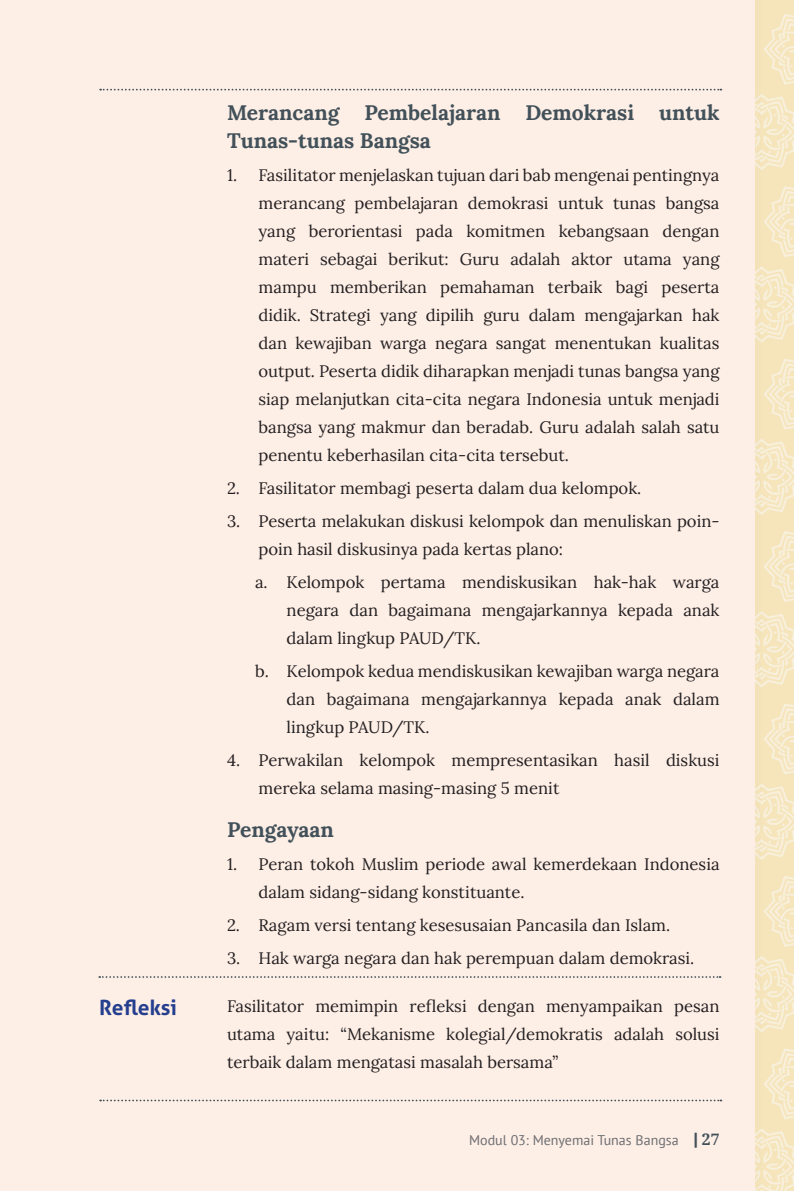
<style>
.page{position:relative;width:794px;height:1191px;background:#fff}
.page>*{position:absolute;margin:0;border:0;box-sizing:border-box;transform-origin:0 0}
.t1{font:700 21px/28px "Lora";color:#425159}
.t2{font:700 21px "Aller";color:#253f8e}
.t3{font:16.62px/28px "Lora";color:#231f20;text-align:justify}
.t4{font:14px "PT Sans";color:#6c6d70}
.s1{font-family:"Aller";font-weight:700;font-size:15.75px;color:#425159}
.s2{font-family:"Droid Serif";font-weight:700;font-size:15.75px;color:#425159}
</style>
<div class="page">
<img style="left:754px;top:0;width:40px;height:1191px">
<div style="left:0;top:0;width:754px;height:1191px;background:#fdeee6"></div>
<svg style="left:99px;top:976px;width:621px;height:2px"></svg>
<svg style="left:100px;top:1099px;width:621px;height:2px"></svg>
<svg style="left:100px;top:89px;width:621px;height:1px"></svg>
<p class="t2" style="left:99px;top:994px;width:79px">Refleksi</p>
<p class="t1" style="left:227px;top:97px;width:494px">Merancang Pembelajaran Demokrasi untuk<br>Tunas-tunas Bangsa</p>
<p class="t3" style="left:258px;top:160px;width:462px;text-indent:-32px">1. Fasilitator menjelaskan tujuan dari bab mengenai pentingnya merancang pembelajaran demokrasi untuk tunas bangsa yang berorientasi pada komitmen kebangsaan dengan materi sebagai berikut: Guru adalah aktor utama yang mampu memberikan pemahaman terbaik bagi peserta didik. Strategi yang dipilih guru dalam mengajarkan hak dan kewajiban warga negara sangat menentukan kualitas output. Peserta didik diharapkan menjadi tunas bangsa yang siap melanjutkan cita-cita negara Indonesia untuk menjadi bangsa yang makmur dan beradab. Guru adalah salah satu penentu keberhasilan cita-cita tersebut.</p>
<p class="t3" style="left:227px;top:473px;width:416px">2. Fasilitator membagi peserta dalam dua kelompok.</p>
<p class="t3" style="left:258px;top:506px;width:462px;text-indent:-32px">3. Peserta melakukan diskusi kelompok dan menuliskan poin&shy;poin hasil diskusinya pada kertas plano:</p>
<p class="t3" style="left:286px;top:567px;width:434px;text-indent:-32px">a. Kelompok pertama mendiskusikan hak-hak warga negara dan bagaimana mengajarkannya kepada anak dalam lingkup PAUD/TK.</p>
<p class="t3" style="left:286px;top:656px;width:434px;text-indent:-32px">b. Kelompok kedua mendiskusikan kewajiban warga negara dan bagaimana mengajarkannya kepada anak dalam lingkup PAUD/TK.</p>
<p class="t3" style="left:258px;top:745px;width:462px;text-indent:-32px">4. Perwakilan kelompok mempresentasikan hasil diskusi mereka selama masing-masing 5 menit</p>
<p class="t1" style="left:227px;top:814px;width:108px">Pengayaan</p>
<p class="t3" style="left:258px;top:849px;width:462px;text-indent:-32px">1. Peran tokoh Muslim periode awal kemerdekaan Indonesia dalam sidang-sidang konstituante.</p>
<p class="t3" style="left:227px;top:910px;width:445px">2. Ragam versi tentang kesesusaian Pancasila dan Islam.</p>
<p class="t3" style="left:227px;top:943px;width:469px">3. Hak warga negara dan hak perempuan dalam demokrasi.</p>
<p class="t3" style="left:227px;top:991px;width:494px">Fasilitator memimpin refleksi dengan menyampaikan pesan utama yaitu: “Mekanisme kolegial/demokratis adalah solusi terbaik dalam mengatasi masalah bersama”</p>
<p class="t4" style="left:469px;top:1130px;width:252px">Modul 03: Menyemai Tunas Bangsa <span class="s1">|</span> <span class="s2">27</span></p>
</div>
